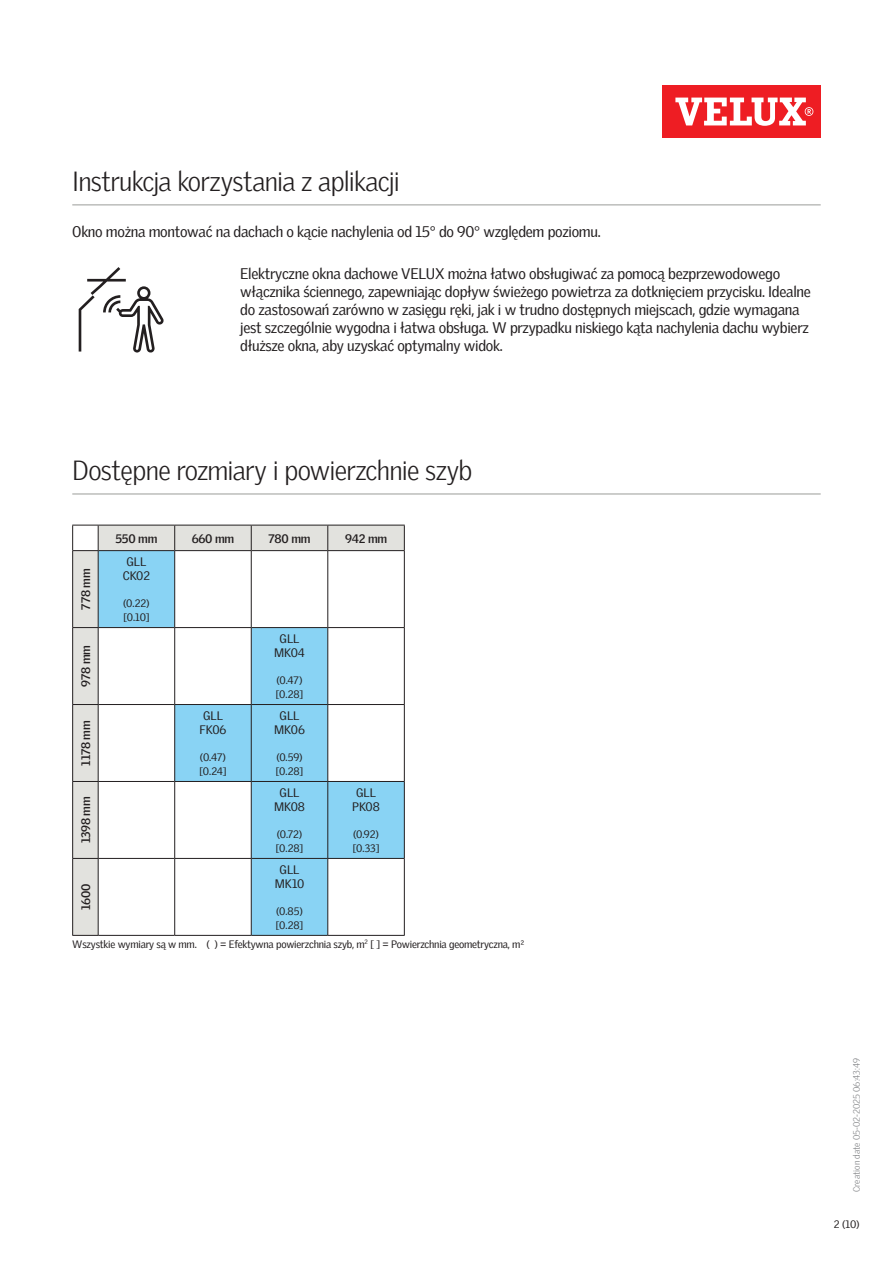
<style>
.page{position:relative;width:893px;height:1263px;background:#fff}
.page>*{position:absolute;margin:0;border:0;box-sizing:border-box;transform-origin:0 0}
.Headline_With_Line_B{font:300 27px "Velux Gothic";letter-spacing:-.025em;color:#231f20}
.Body_Regular{font:15px/18px "Velux Gothic";letter-spacing:-.02em;color:#231f20}
.TableTextVar{font:12px "Velux Gothic";color:#231f20}
.TableHeader{font:700 12px "Velux Gothic";letter-spacing:-.02em;color:#231f20}
.TableHeader_TableTex{font:700 12px "Velux Gothic";letter-spacing:-.02em;color:#231f20}
.Body_Regular-2{font:10.5px "Velux Gothic";letter-spacing:-.02em;color:#231f20}
.TableTextVar-2{font:10.5px/14.2px "Velux Gothic";letter-spacing:-.01em;color:#231f20}
.t1{font:300 9px "Velux Gothic";color:#7c7e81}
</style>
<div class="page">
<div style="left:662px;top:85px;width:159px;height:53px;background:#ee1d23"></div>
<svg style="left:675px;top:98px;width:138px;height:28px"></svg>
<hr style="left:72px;top:493px;width:749px;height:2px;background:#bcbdbb">
<div style="left:73px;top:526px;width:331px;height:409px;background:#e2e2de"></div>
<svg style="left:99px;top:551px;width:305px;height:384px"></svg>
<hr style="left:98px;top:525px;width:77px;height:1px;background:#231f20">
<hr style="left:175px;top:525px;width:76px;height:1px;background:#231f20">
<svg style="left:174px;top:525px;width:1px;height:25px"></svg>
<hr style="left:251px;top:525px;width:77px;height:1px;background:#231f20">
<svg style="left:251px;top:525px;width:1px;height:25px"></svg>
<hr style="left:328px;top:525px;width:77px;height:1px;background:#231f20">
<svg style="left:327px;top:525px;width:1px;height:25px"></svg>
<svg style="left:404px;top:525px;width:1px;height:25px"></svg>
<svg style="left:72px;top:525px;width:27px;height:26px"></svg>
<hr style="left:72px;top:551px;width:1px;height:76px;background:#231f20">
<hr style="left:98px;top:550px;width:77px;height:1px;background:#231f20">
<hr style="left:98px;top:551px;width:1px;height:76px;background:#231f20">
<hr style="left:175px;top:550px;width:76px;height:1px;background:#231f20">
<hr style="left:174px;top:551px;width:1px;height:76px;background:#231f20">
<hr style="left:251px;top:550px;width:77px;height:1px;background:#231f20">
<hr style="left:251px;top:551px;width:1px;height:76px;background:#231f20">
<hr style="left:328px;top:550px;width:77px;height:1px;background:#231f20">
<hr style="left:327px;top:551px;width:1px;height:76px;background:#231f20">
<hr style="left:404px;top:551px;width:1px;height:76px;background:#231f20">
<svg style="left:72px;top:627px;width:26px;height:1px"></svg>
<hr style="left:72px;top:628px;width:1px;height:76px;background:#231f20">
<hr style="left:98px;top:627px;width:77px;height:1px;background:#231f20">
<hr style="left:98px;top:628px;width:1px;height:76px;background:#231f20">
<hr style="left:175px;top:627px;width:76px;height:1px;background:#231f20">
<hr style="left:174px;top:628px;width:1px;height:76px;background:#231f20">
<hr style="left:251px;top:627px;width:77px;height:1px;background:#231f20">
<hr style="left:251px;top:628px;width:1px;height:76px;background:#231f20">
<hr style="left:328px;top:627px;width:77px;height:1px;background:#231f20">
<hr style="left:327px;top:628px;width:1px;height:76px;background:#231f20">
<hr style="left:404px;top:628px;width:1px;height:76px;background:#231f20">
<svg style="left:72px;top:704px;width:26px;height:1px"></svg>
<hr style="left:72px;top:705px;width:1px;height:76px;background:#231f20">
<hr style="left:98px;top:704px;width:77px;height:1px;background:#231f20">
<hr style="left:98px;top:705px;width:1px;height:76px;background:#231f20">
<hr style="left:175px;top:704px;width:76px;height:1px;background:#231f20">
<hr style="left:174px;top:705px;width:1px;height:76px;background:#231f20">
<hr style="left:251px;top:704px;width:77px;height:1px;background:#231f20">
<hr style="left:251px;top:705px;width:1px;height:76px;background:#231f20">
<hr style="left:328px;top:704px;width:77px;height:1px;background:#231f20">
<hr style="left:327px;top:705px;width:1px;height:76px;background:#231f20">
<hr style="left:404px;top:705px;width:1px;height:76px;background:#231f20">
<svg style="left:72px;top:781px;width:26px;height:1px"></svg>
<hr style="left:72px;top:782px;width:1px;height:76px;background:#231f20">
<hr style="left:98px;top:781px;width:77px;height:1px;background:#231f20">
<hr style="left:98px;top:782px;width:1px;height:76px;background:#231f20">
<hr style="left:175px;top:781px;width:76px;height:1px;background:#231f20">
<hr style="left:174px;top:782px;width:1px;height:76px;background:#231f20">
<hr style="left:251px;top:781px;width:77px;height:1px;background:#231f20">
<hr style="left:251px;top:782px;width:1px;height:76px;background:#231f20">
<hr style="left:328px;top:781px;width:77px;height:1px;background:#231f20">
<hr style="left:327px;top:782px;width:1px;height:76px;background:#231f20">
<hr style="left:404px;top:782px;width:1px;height:76px;background:#231f20">
<svg style="left:72px;top:858px;width:26px;height:1px"></svg>
<hr style="left:72px;top:859px;width:1px;height:76px;background:#231f20">
<svg style="left:72px;top:935px;width:26px;height:1px"></svg>
<hr style="left:98px;top:858px;width:77px;height:1px;background:#231f20">
<hr style="left:98px;top:859px;width:1px;height:76px;background:#231f20">
<hr style="left:98px;top:935px;width:77px;height:1px;background:#231f20">
<hr style="left:175px;top:858px;width:76px;height:1px;background:#231f20">
<hr style="left:174px;top:859px;width:1px;height:76px;background:#231f20">
<hr style="left:175px;top:935px;width:76px;height:1px;background:#231f20">
<hr style="left:251px;top:858px;width:77px;height:1px;background:#231f20">
<hr style="left:251px;top:859px;width:1px;height:76px;background:#231f20">
<hr style="left:251px;top:935px;width:77px;height:1px;background:#231f20">
<hr style="left:328px;top:858px;width:77px;height:1px;background:#231f20">
<hr style="left:327px;top:859px;width:1px;height:76px;background:#231f20">
<hr style="left:404px;top:859px;width:1px;height:76px;background:#231f20">
<hr style="left:328px;top:935px;width:77px;height:1px;background:#231f20">
<hr style="left:72px;top:204px;width:749px;height:2px;background:#bcbdbb">
<svg style="left:79px;top:267px;width:85px;height:86px"></svg>
<p class="Headline_With_Line_B" style="left:72px;top:161px;width:329px">Instrukcja korzystania z aplikacji</p>
<p class="Body_Regular" style="left:72px;top:221px;width:530px">Okno można montować na dachach o kącie nachylenia od 15° do 90° względem poziomu.</p>
<p class="Body_Regular" style="left:240px;top:263px;width:572px">Elektryczne okna dachowe VELUX można łatwo obsługiwać za pomocą bezprzewodowego włącznika ściennego, zapewniając dopływ świeżego powietrza za dotknięciem przycisku. Idealne do zastosowań zarówno w zasięgu ręki, jak i w trudno dostępnych miejscach, gdzie wymagana jest szczególnie wygodna i łatwa obsługa. W przypadku niskiego kąta nachylenia dachu wybierz dłuższe okna, aby uzyskać optymalny widok.</p>
<p class="Headline_With_Line_B" style="left:72px;top:450px;width:402px">Dostępne rozmiary i powierzchnie szyb</p>
<p class="TableHeader" style="left:77px;top:610px;width:43px;rotate:-90deg">778 mm</p>
<p class="TableHeader" style="left:77px;top:687px;width:43px;rotate:-90deg">978 mm</p>
<p class="TableHeader" style="left:77px;top:765px;width:47px;rotate:-90deg">1178 mm</p>
<p class="TableHeader" style="left:77px;top:843px;width:48px;rotate:-90deg">1398 mm</p>
<p class="TableHeader_TableTex" style="left:115px;top:529px;width:43px">550 mm</p>
<p class="TableHeader_TableTex" style="left:192px;top:529px;width:44px">660 mm</p>
<p class="TableHeader_TableTex" style="left:269px;top:529px;width:43px">780 mm</p>
<p class="TableHeader_TableTex" style="left:345px;top:529px;width:44px">942 mm</p>
<p class="TableTextVar" style="left:127px;top:553px;width:21px">GLL</p>
<p class="TableTextVar" style="left:123px;top:566px;width:29px">CK02</p>
<p class="TableTextVar-2" style="left:123px;top:595px;width:28px">(0.22) [0.10]</p>
<p class="TableTextVar" style="left:203px;top:707px;width:21px">GLL</p>
<p class="TableTextVar" style="left:200px;top:720px;width:28px">FK06</p>
<p class="TableTextVar-2" style="left:200px;top:749px;width:28px">(0.47) [0.24]</p>
<p class="TableTextVar" style="left:280px;top:630px;width:21px">GLL</p>
<p class="TableTextVar" style="left:274px;top:643px;width:32px">MK04</p>
<p class="TableTextVar-2" style="left:276px;top:672px;width:29px">(0.47) [0.28]</p>
<p class="TableTextVar" style="left:280px;top:707px;width:21px">GLL</p>
<p class="TableTextVar" style="left:274px;top:720px;width:32px">MK06</p>
<p class="TableTextVar-2" style="left:276px;top:749px;width:29px">(0.59) [0.28]</p>
<p class="TableTextVar" style="left:280px;top:784px;width:21px">GLL</p>
<p class="TableTextVar" style="left:274px;top:797px;width:32px">MK08</p>
<p class="TableTextVar-2" style="left:276px;top:826px;width:29px">(0.72) [0.28]</p>
<p class="TableTextVar" style="left:356px;top:784px;width:21px">GLL</p>
<p class="TableTextVar" style="left:352px;top:797px;width:29px">PK08</p>
<p class="TableTextVar-2" style="left:353px;top:826px;width:28px">(0.92) [0.33]</p>
<p class="TableTextVar" style="left:280px;top:861px;width:21px">GLL</p>
<p class="TableTextVar" style="left:275px;top:874px;width:31px">MK10</p>
<p class="TableTextVar-2" style="left:276px;top:903px;width:29px">(0.85) [0.28]</p>
<p class="Body_Regular-2" style="left:72px;top:936px;width:453px">Wszystkie wymiary są w mm. ( ) = Efektywna powierzchnia szyb, m<sup>2</sup> [ ] = Powierzchnia geometryczna, m²</p>
<p class="TableHeader" style="left:77px;top:910px;width:28px;rotate:-90deg">1600</p>
<p class="t1" style="left:850px;top:1192px;width:135px;rotate:-90deg">Creation date 05-02-2025 06:43:49</p>
<p class="Body_Regular-2" style="left:834px;top:1216px;width:27px">2 (10)</p>
</div>
